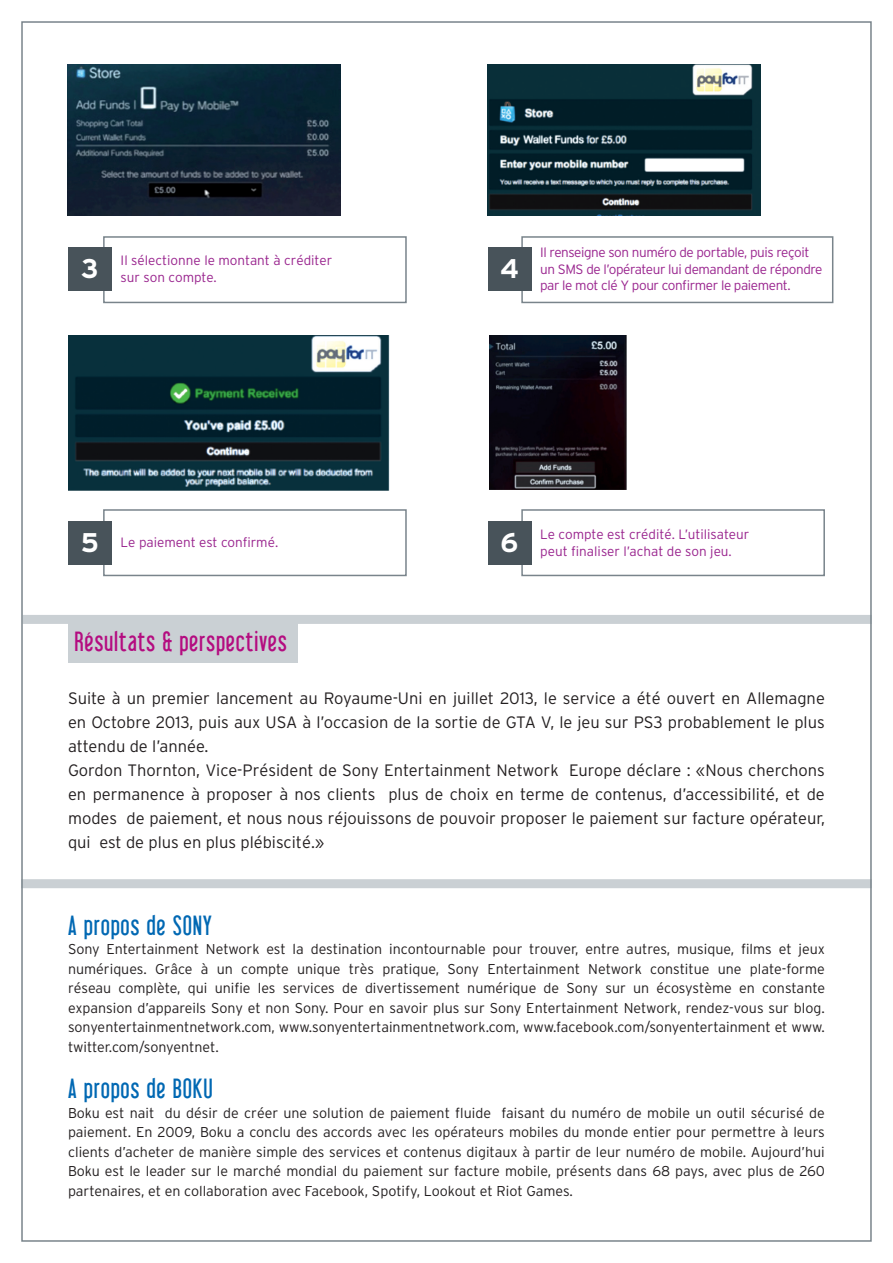
<style>
.page{position:relative;width:893px;height:1263px;background:#fff}
.page>*{position:absolute;margin:0;border:0;box-sizing:border-box;transform-origin:0 0}
.t1{font:27px "Libel Suit";letter-spacing:.05em;color:#0168b3}
.t2{font:27px "Libel Suit";letter-spacing:.05em;color:#b40c80}
.t3{font:700 27px "Interstate";color:#fff}
._04-txt_courant_1{font:300 16.5px/24px "Interstate";color:#231f20;text-align:justify}
.t4{font:300 14.25px/19.5px "Interstate";color:#231f20;text-align:justify}
.t5{font:300 13.5px/16.5px "Interstate";color:#99248e}
.t6{font:300 13.5px/16.5px "Interstate";letter-spacing:-.02em;color:#99248e}
</style>
<div class="page">
<div style="left:23px;top:615px;width:849px;height:9px;background:#cad0d4"></div>
<div style="left:68px;top:620px;width:230px;height:43px;background:#cad0d4"></div>
<div style="left:103px;top:236px;width:304px;height:67px;border:2px solid #79848b"></div>
<div style="left:103px;top:509px;width:304px;height:67px;border:2px solid #79848b"></div>
<div style="left:521px;top:236px;width:312px;height:67px;border:2px solid #79848b"></div>
<div style="left:521px;top:509px;width:304px;height:67px;border:2px solid #79848b"></div>
<div style="left:68px;top:247px;width:44px;height:43px;background:#48535a"></div>
<div style="left:68px;top:521px;width:44px;height:43px;background:#48535a"></div>
<div style="left:488px;top:247px;width:43px;height:43px;background:#48535a"></div>
<div style="left:488px;top:521px;width:43px;height:43px;background:#48535a"></div>
<img style="left:67px;top:64px;width:273px;height:151px">
<img style="left:69px;top:336px;width:320px;height:154px">
<img style="left:488px;top:64px;width:272px;height:151px">
<img style="left:489px;top:335px;width:137px;height:155px">
<div style="left:21px;top:879px;width:851px;height:9px;background:#cad0d4"></div>
<p class="t3" style="left:81px;top:254px;width:19px">3</p>
<p class="t5" style="left:121px;top:252px;width:213px">Il sélectionne le montant à créditer sur son compte.</p>
<p class="t3" style="left:81px;top:528px;width:20px">5</p>
<p class="t5" style="left:121px;top:533px;width:159px">Le paiement est confirmé.</p>
<p class="t3" style="left:500px;top:254px;width:20px">4</p>
<p class="t6" style="left:540px;top:244px;width:284px">Il renseigne son numéro de portable, puis reçoit un SMS de l’opérateur lui demandant de répondre par le mot clé Y pour confirmer le paiement.</p>
<p class="t3" style="left:500px;top:528px;width:19px">6</p>
<p class="t5" style="left:540px;top:526px;width:211px">Le compte est crédité. L’utilisateur peut finaliser l’achat de son jeu.</p>
<p class="t2" style="left:75px;top:627px;width:213px">Résultats &amp; perspectives</p>
<p class="_04-txt_courant_1" style="left:68px;top:686px;width:758px">Suite à un premier lancement au Royaume-Uni en juillet 2013, le service a été ouvert en Allemagne en Octobre 2013, puis aux USA à l’occasion de la sortie de GTA V, le jeu sur PS3 probablement le plus attendu de l’année.</p>
<p class="_04-txt_courant_1" style="left:68px;top:758px;width:758px">Gordon Thornton, Vice-Président de Sony Entertainment Network Europe déclare : «Nous cherchons en permanence à proposer à nos clients plus de choix en terme de contenus, d’accessibilité, et de modes de paiement, et nous nous réjouissons de pouvoir proposer le paiement sur facture opérateur, qui est de plus en plus plébiscité.»</p>
<p class="t1" style="left:68px;top:910px;width:145px">A propos de SONY</p>
<p class="t4" style="left:68px;top:939px;width:758px">Sony Entertainment Network est la destination incontournable pour trouver, entre autres, musique, films et jeux numériques. Grâce à un compte unique très pratique, Sony Entertainment Network constitue une plate-forme réseau complète, qui unifie les services de divertissement numérique de Sony sur un écosystème en constante expansion d’appareils Sony et non Sony. Pour en savoir plus sur Sony Entertainment Network, rendez-vous sur blog. sonyentertainmentnetwork.com, www.sonyentertainmentnetwork.com, www.facebook.com/sonyentertainment et www. twitter.com/sonyentnet.</p>
<p class="t1" style="left:68px;top:1074px;width:146px">A propos de BOKU</p>
<p class="t4" style="left:68px;top:1103px;width:758px">Boku est nait du désir de créer une solution de paiement fluide faisant du numéro de mobile un outil sécurisé de paiement. En 2009, Boku a conclu des accords avec les opérateurs mobiles du monde entier pour permettre à leurs clients d’acheter de manière simple des services et contenus digitaux à partir de leur numéro de mobile. Aujourd’hui Boku est le leader sur le marché mondial du paiement sur facture mobile, présents dans 68 pays, avec plus de 260 partenaires, et en collaboration avec Facebook, Spotify, Lookout et Riot Games.</p>
</div>
